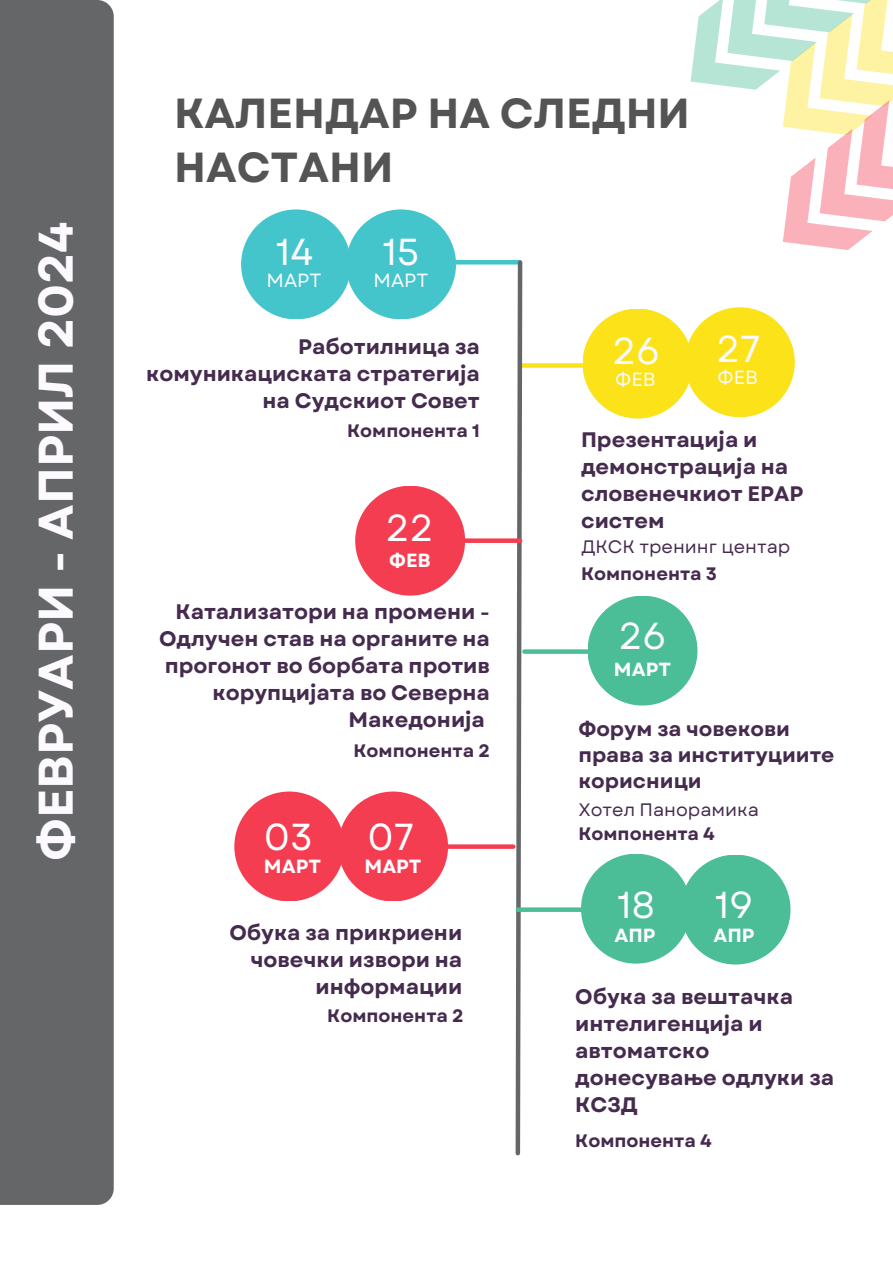
<style>
.page{position:relative;width:893px;height:1264px;background:#fff}
.page>*{position:absolute;margin:0;border:0;box-sizing:border-box;transform-origin:0 0}
.t1{font:700 48.45px "Garet";color:#fcfaff}
.t2{font:700 42px/54px "Garet";color:#545454}
.t3{font:37.5px "Garet";color:#fcfaff}
.t4{font:37.5px "Garet";color:#fff}
.t5{font:700 21px/27px "Garet";color:#452b4e;text-align:right}
.t6{font:700 20.4px/26.2px "Garet";color:#452b4e}
.t7{font:19.05px "Garet";color:#fcfaff}
.t8{font:700 19.05px "Garet";color:#fff}
.t9{font:700 19.05px "Garet";color:#fcfaff}
.t10{font:700 18px "Garet";color:#452b4e}
.t11{font:18px "Garet";color:#452b4e}
</style>
<div class="page">
<div style="left:0;top:0;width:114px;height:1204px;background:#656668"></div>
<hr style="left:455px;top:260px;width:65px;height:4px;background:#44c5cb">
<div style="left:520px;top:363px;width:65px;height:5px;background:#fbe219"></div>
<div style="left:524px;top:649px;width:65px;height:5px;background:#4bbe97"></div>
<div style="left:338px;top:791px;width:110px;height:110px;background:#f53d52;border-radius:50%"></div>
<svg style="left:513px;top:260px;width:11px;height:896px"></svg>
<div style="left:582px;top:308px;width:110px;height:110px;background:#fbe219;border-radius:50%"></div>
<div style="left:234px;top:791px;width:110px;height:110px;background:#f53d52;border-radius:50%"></div>
<div style="left:587px;top:595px;width:110px;height:110px;background:#4bbe97;border-radius:50%"></div>
<div style="left:355px;top:485px;width:110px;height:110px;background:#f53d52;border-radius:50%"></div>
<div style="left:455px;top:538px;width:65px;height:5px;background:#f53d52"></div>
<svg style="left:448px;top:844px;width:65px;height:4px"></svg>
<svg style="left:690px;top:0;width:202px;height:250px"></svg>
<div style="left:241px;top:209px;width:110px;height:110px;background:#44c5cb;border-radius:50%"></div>
<div style="left:346px;top:209px;width:110px;height:110px;background:#44c5cb;border-radius:50%"></div>
<svg style="left:518px;top:907px;width:63px;height:4px"></svg>
<div style="left:581px;top:853px;width:110px;height:110px;background:#4bbe97;border-radius:50%"></div>
<div style="left:684px;top:307px;width:110px;height:110px;background:#fbe219;border-radius:50%"></div>
<div style="left:680px;top:854px;width:110px;height:110px;background:#4bbe97;border-radius:50%"></div>
<h1 class="t1" style="left:21px;top:860px;width:641px;rotate:-90deg">ФЕВРУАРИ - АПРИЛ 2024</h1>
<h2 class="t2" style="left:174px;top:87px;width:517px">КАЛЕНДАР НА СЛЕДНИ<br>НАСТАНИ</h2>
<h3 class="t3" style="left:276px;top:224px;width:39px">14</h3>
<h3 class="t3" style="left:382px;top:224px;width:39px">15</h3>
<p class="t7" style="left:266px;top:266px;width:56px">МАРТ</p>
<p class="t7" style="left:373px;top:266px;width:56px">МАРТ</p>
<p class="t5" style="left:146px;top:333px;width:335px">Работилница за комуникациската стратегија на Судскиот Совет</p>
<p class="t10" style="left:347px;top:417px;width:134px">Компонента 1</p>
<h3 class="t4" style="left:385px;top:501px;width:50px">22</h3>
<p class="t8" style="left:389px;top:546px;width:43px">ФЕВ</p>
<p class="t5" style="left:159px;top:598px;width:332px">Катализатори на промени -<br>Одлучен став на органите на прогонот во борбата против корупцијата во Северна<br>Македонија</p>
<h3 class="t4" style="left:264px;top:809px;width:50px">03</h3>
<p class="t8" style="left:264px;top:852px;width:59px">МАРТ</p>
<p class="t10" style="left:353px;top:737px;width:138px">Компонента 2</p>
<h3 class="t4" style="left:367px;top:809px;width:48px">07</h3>
<p class="t8" style="left:364px;top:852px;width:59px">МАРТ</p>
<p class="t5" style="left:229px;top:919px;width:234px">Обука за прикриени човечки извори на информации</p>
<p class="t10" style="left:327px;top:1002px;width:138px">Компонента 2</p>
<h3 class="t3" style="left:612px;top:323px;width:49px">26</h3>
<p class="t7" style="left:615px;top:365px;width:42px">ФЕВ</p>
<h3 class="t3" style="left:716px;top:322px;width:46px">27</h3>
<p class="t7" style="left:717px;top:364px;width:42px">ФЕВ</p>
<p class="t5" style="left:581px;top:426px;width:224px;text-align:left">Презентација и демонстрација на словенечкиот ЕРАР систем</p>
<p class="t11" style="left:581px;top:534px;width:210px">ДКСК тренинг центар</p>
<p class="t10" style="left:581px;top:560px;width:138px">Компонента 3</p>
<h3 class="t3" style="left:618px;top:609px;width:49px">26</h3>
<p class="t9" style="left:614px;top:656px;width:59px">МАРТ</p>
<p class="t6" style="left:578px;top:715px;width:257px">Форум за човекови права за институциите корисници</p>
<p class="t11" style="left:578px;top:796px;width:182px">Хотел Панорамика</p>
<p class="t10" style="left:578px;top:821px;width:138px">Компонента 4</p>
<h3 class="t3" style="left:617px;top:877px;width:39px">18</h3>
<p class="t9" style="left:614px;top:921px;width:43px">АПР</p>
<h3 class="t3" style="left:714px;top:877px;width:40px">19</h3>
<p class="t9" style="left:713px;top:921px;width:43px">АПР</p>
<p class="t5" style="left:575px;top:983px;width:260px;text-align:left">Обука за вештачка интелигенција и автоматско донесување одлуки за<br>КСЗД</p>
<p class="t10" style="left:575px;top:1127px;width:138px">Компонента 4</p>
</div>
